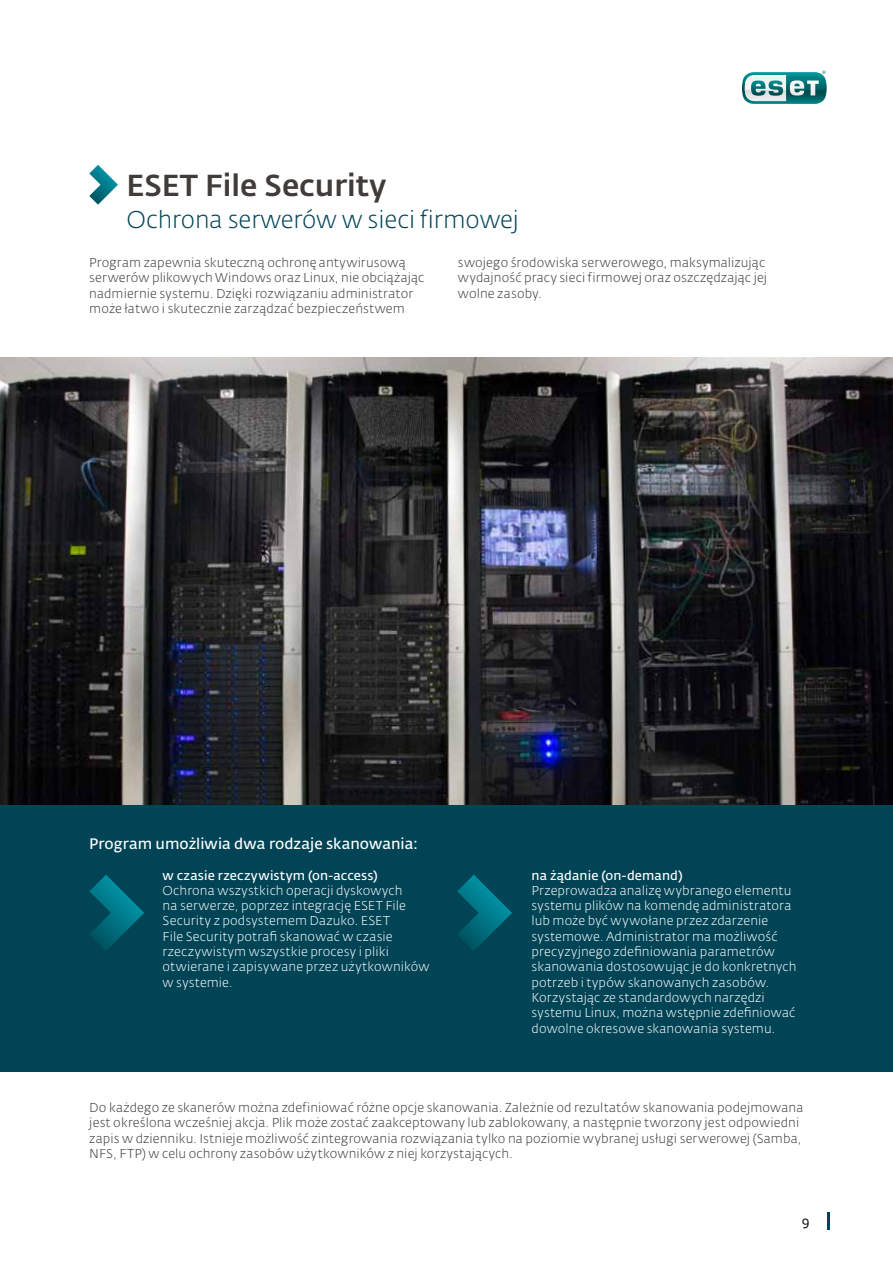
<style>
.page{position:relative;width:893px;height:1263px;background:#fff}
.page>*{position:absolute;margin:0;border:0;box-sizing:border-box;transform-origin:0 0}
.t1{font:500 30px "Fedra Sans Alt Pro";color:#403c39}
.t2{font:300 24px "Fedra Sans Alt Pro";color:#004456}
.t3{font:600 15px "Fedra Sans Alt Pro";letter-spacing:.005em;color:#fff}
.t4{font:13.5px "Fedra Sans Alt Pro";color:#000}
.t5{font:300 12.75px/15.3px "Fedra Sans Alt Pro";letter-spacing:.01em;color:#403c39}
.t6{font:300 12.75px/15.3px "Fedra Sans Alt Pro";letter-spacing:.01em;color:#fff}
.t7{font:600 12.75px "Fedra Sans Alt Pro";letter-spacing:.01em;color:#fff}
</style>
<div class="page">
<svg style="left:742px;top:71px;width:85px;height:33px"></svg>
<img style="left:0;top:357px;width:893px;height:449px">
<div style="left:0;top:806px;width:893px;height:266px;background:#004456"></div>
<svg style="left:89px;top:165px;width:29px;height:40px"></svg>
<svg style="left:89px;top:875px;width:55px;height:75px"></svg>
<svg style="left:457px;top:875px;width:55px;height:75px"></svg>
<hr style="left:827px;top:1212px;width:3px;height:18px;background:#004456">
<h1 class="t1" style="left:126px;top:167px;width:261px">ESET File Security</h1>
<h2 class="t2" style="left:126px;top:204px;width:394px">Ochrona serwerów w sieci firmowej</h2>
<p class="t5" style="left:89px;top:255px;width:337px">Program zapewnia skuteczną ochronę antywirusową serwerów plikowych Windows oraz Linux, nie obciążając nadmiernie systemu. Dzięki rozwiązaniu administrator może łatwo i skutecznie zarządzać bezpieczeństwem</p>
<p class="t5" style="left:458px;top:255px;width:311px">swojego środowiska serwerowego, maksymalizując wydajność pracy sieci firmowej oraz oszczędzając jej wolne zasoby.</p>
<p class="t3" style="left:89px;top:834px;width:330px">Program umożliwia dwa rodzaje skanowania:</p>
<p class="t7" style="left:163px;top:867px;width:217px">w czasie rzeczywistym (on-access)</p>
<p class="t6" style="left:163px;top:883px;width:268px">Ochrona wszystkich operacji dyskowych<br>na serwerze, poprzez integrację ESET File Security z podsystemem Dazuko. ESET<br>File Security potrafi skanować w czasie rzeczywistym wszystkie procesy i pliki otwierane i zapisywane przez użytkowników w systemie.</p>
<p class="t7" style="left:531px;top:867px;width:153px">na żądanie (on-demand)</p>
<p class="t6" style="left:531px;top:883px;width:267px">Przeprowadza analizę wybranego elementu systemu plików na komendę administratora lub może być wywołane przez zdarzenie systemowe. Administrator ma możliwość precyzyjnego zdefiniowania parametrów skanowania dostosowując je do konkretnych potrzeb i typów skanowanych zasobów.<br>Korzystając ze standardowych narzędzi systemu Linux, można wstępnie zdefiniować dowolne okresowe skanowania systemu.</p>
<p class="t5" style="left:89px;top:1100px;width:716px">Do każdego ze skanerów można zdefiniować różne opcje skanowania. Zależnie od rezultatów skanowania podejmowana jest określona wcześniej akcja. Plik może zostać zaakceptowany lub zablokowany, a następnie tworzony jest odpowiedni zapis w dzienniku. Istnieje możliwość zintegrowania rozwiązania tylko na poziomie wybranej usługi serwerowej (Samba, NFS, FTP) w celu ochrony zasobów użytkowników z niej korzystających.</p>
<p class="t4" style="left:802px;top:1212px;width:9px">9</p>
</div>
